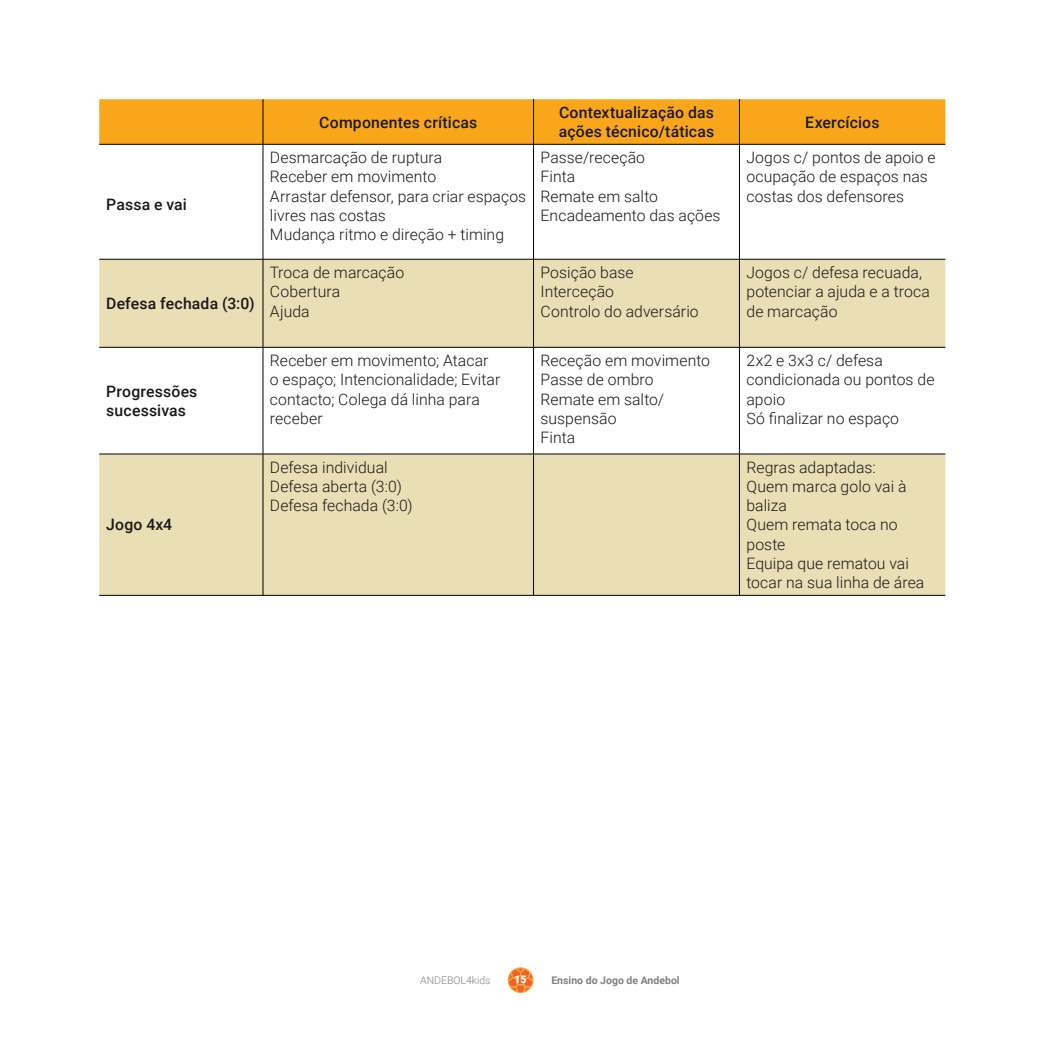
<style>
.page{position:relative;width:1042px;height:1042px;background:#fff}
.page>*{position:absolute;margin:0;border:0;box-sizing:border-box;transform-origin:0 0}
.t1{font:300 15.75px/19.2px "Roboto";letter-spacing:.005em;color:#19191b}
.t2{font:500 15.75px/19.2px "Roboto";letter-spacing:.01em;color:#19191b}
.t3{font:700 10.5px "Roboto";color:#808285}
.t4{font:300 10.5px "Roboto";color:#808285}
.t5{font:900 10.5px "Roboto";color:#fff}
</style>
<div class="page">
<svg style="left:508px;top:967px;width:25px;height:26px"></svg>
<div style="left:99px;top:99px;width:846px;height:45px;background:#faa61a"></div>
<svg style="left:99px;top:260px;width:846px;height:335px;fill:#e9deb4"></svg>
<hr style="left:263px;top:99px;width:1px;height:45px;background:#000">
<hr style="left:533px;top:99px;width:1px;height:45px;background:#000">
<hr style="left:739px;top:99px;width:1px;height:45px;background:#000">
<hr style="left:99px;top:144px;width:164px;height:1px;background:#000">
<hr style="left:263px;top:144px;width:270px;height:1px;background:#000">
<hr style="left:263px;top:144px;width:1px;height:115px;background:#000">
<hr style="left:533px;top:144px;width:206px;height:1px;background:#000">
<hr style="left:533px;top:144px;width:1px;height:115px;background:#000">
<hr style="left:739px;top:144px;width:206px;height:1px;background:#000">
<hr style="left:739px;top:144px;width:1px;height:115px;background:#000">
<hr style="left:263px;top:347px;width:1px;height:107px;background:#000">
<hr style="left:533px;top:347px;width:1px;height:107px;background:#000">
<hr style="left:739px;top:347px;width:1px;height:107px;background:#000">
<hr style="left:99px;top:259px;width:164px;height:1px;background:#000">
<hr style="left:99px;top:347px;width:164px;height:1px;background:#000">
<hr style="left:263px;top:259px;width:270px;height:1px;background:#000">
<hr style="left:263px;top:259px;width:1px;height:88px;background:#000">
<hr style="left:263px;top:347px;width:270px;height:1px;background:#000">
<hr style="left:533px;top:259px;width:206px;height:1px;background:#000">
<hr style="left:533px;top:259px;width:1px;height:88px;background:#000">
<hr style="left:533px;top:347px;width:206px;height:1px;background:#000">
<hr style="left:739px;top:259px;width:206px;height:1px;background:#000">
<hr style="left:739px;top:259px;width:1px;height:88px;background:#000">
<hr style="left:739px;top:347px;width:206px;height:1px;background:#000">
<hr style="left:99px;top:454px;width:164px;height:1px;background:#000">
<hr style="left:99px;top:595px;width:164px;height:1px;background:#000">
<hr style="left:263px;top:454px;width:270px;height:1px;background:#000">
<hr style="left:263px;top:454px;width:1px;height:141px;background:#000">
<hr style="left:263px;top:595px;width:270px;height:1px;background:#000">
<hr style="left:533px;top:454px;width:206px;height:1px;background:#000">
<hr style="left:533px;top:454px;width:1px;height:141px;background:#000">
<hr style="left:533px;top:595px;width:206px;height:1px;background:#000">
<hr style="left:739px;top:454px;width:206px;height:1px;background:#000">
<hr style="left:739px;top:454px;width:1px;height:141px;background:#000">
<hr style="left:739px;top:595px;width:206px;height:1px;background:#000">
<p class="t2" style="left:106px;top:194px;width:82px">Passa e vai</p>
<p class="t2" style="left:106px;top:293px;width:150px">Defesa fechada (3:0)</p>
<p class="t2" style="left:106px;top:381px;width:93px">Progressões sucessivas</p>
<p class="t2" style="left:106px;top:515px;width:67px">Jogo 4x4</p>
<p class="t2" style="left:319px;top:112px;width:159px">Componentes críticas</p>
<p class="t2" style="left:559px;top:102px;width:157px">Contextualização das ações técnico/táticas</p>
<p class="t2" style="left:805px;top:112px;width:76px">Exercícios</p>
<p class="t1" style="left:270px;top:147px;width:258px">Desmarcação de ruptura<br>Receber em movimento<br>Arrastar defensor, para criar espaços livres nas costas<br>Mudança ritmo e direção + timing</p>
<p class="t1" style="left:540px;top:147px;width:181px">Passe/receção<br>Finta<br>Remate em salto<br>Encadeamento das ações</p>
<p class="t1" style="left:746px;top:147px;width:191px">Jogos c/ pontos de apoio e ocupação de espaços nas costas dos defensores</p>
<p class="t1" style="left:270px;top:262px;width:136px">Troca de marcação<br>Cobertura<br>Ajuda</p>
<p class="t1" style="left:540px;top:262px;width:160px">Posição base<br>Interceção<br>Controlo do adversário</p>
<p class="t1" style="left:746px;top:262px;width:185px">Jogos c/ defesa recuada, potenciar a ajuda e a troca de marcação</p>
<p class="t1" style="left:270px;top:350px;width:232px">Receber em movimento; Atacar o espaço; Intencionalidade; Evitar contacto; Colega dá linha para receber</p>
<p class="t1" style="left:540px;top:350px;width:171px">Receção em movimento<br>Passe de ombro<br>Remate em salto/ suspensão<br>Finta</p>
<p class="t1" style="left:746px;top:350px;width:189px">2x2 e 3x3 c/ defesa condicionada ou pontos de apoio<br>Só finalizar no espaço</p>
<p class="t1" style="left:270px;top:457px;width:144px">Defesa individual<br>Defesa aberta (3:0)<br>Defesa fechada (3:0)</p>
<p class="t1" style="left:746px;top:457px;width:179px">Regras adaptadas:<br>Quem marca golo vai à baliza<br>Quem remata toca no poste<br>Equipa que rematou vai tocar na sua linha de área</p>
<p class="t4" style="left:420px;top:973px;width:72px">ANDEBOL4kids</p>
<p class="t5" style="left:514px;top:972px;width:14px">15</p>
<p class="t3" style="left:551px;top:973px;width:130px">Ensino do Jogo de Andebol</p>
</div>
